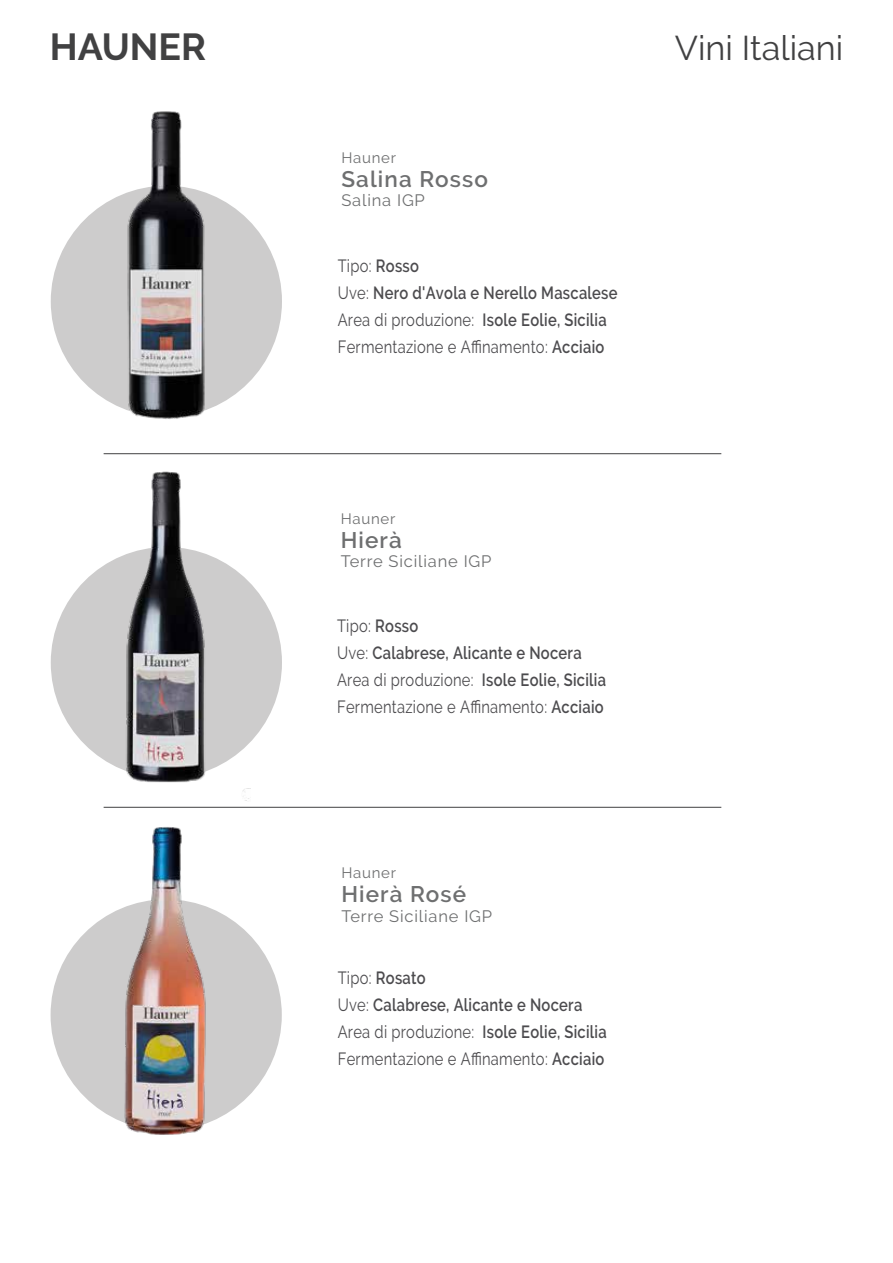
<style>
.page{position:relative;width:893px;height:1263px;background:#fff}
.page>*{position:absolute;margin:0;border:0;box-sizing:border-box;transform-origin:0 0}
.t1{font:700 37.5px "Raleway";color:#414142}
.t2{font:34.2px "Raleway";color:#414142}
.t3{font:600 22.5px "Raleway";letter-spacing:.05em;color:#6e6f70}
.t4{font:600 17.7px/27px "Raleway";letter-spacing:.02em;color:#4c4b4e;scale:.83 1}
.t5{font:16.5px "Raleway";letter-spacing:.05em;color:#6e6f70}
.t6{font:15px "Raleway";letter-spacing:.05em;color:#6e6f70}
.s1{font-weight:400}
</style>
<div class="page">
<hr style="left:104px;top:453px;width:617px;height:1px;background:#414142">
<hr style="left:104px;top:807px;width:617px;height:1px;background:#414142">
<div style="left:51px;top:186px;width:231px;height:231px;background:#cdcccc;border-radius:50%"></div>
<div style="left:51px;top:547px;width:231px;height:231px;background:#cdcccc;border-radius:50%"></div>
<div style="left:51px;top:899px;width:231px;height:231px;background:#cdcccc;border-radius:50%"></div>
<img style="left:82px;top:827px;width:168px;height:308px">
<img style="left:82px;top:111px;width:169px;height:308px">
<img style="left:82px;top:453px;width:169px;height:355px">
<h1 class="t1" style="left:50px;top:25px;width:158px">HAUNER</h1>
<h2 class="t2" style="left:675px;top:28px;width:170px">Vini Italiani</h2>
<p class="t6" style="left:341px;top:149px;width:56px">Hauner</p>
<p class="t3" style="left:341px;top:166px;width:148px">Salina Rosso</p>
<p class="t5" style="left:341px;top:191px;width:85px">Salina IGP</p>
<p class="t4" style="left:338px;top:252px;width:339px"><span class="s1">Tipo:</span> Rosso<br><span class="s1">Uve:</span> Nero d'Avola e Nerello Mascalese<br><span class="s1">Area di produzione:</span> Isole Eolie, Sicilia<br><span class="s1">Fermentazione e Affinamento:</span> Acciaio</p>
<p class="t6" style="left:341px;top:510px;width:56px">Hauner</p>
<p class="t3" style="left:341px;top:527px;width:62px">Hierà</p>
<p class="t5" style="left:341px;top:552px;width:152px">Terre Siciliane IGP</p>
<p class="t4" style="left:337px;top:612px;width:326px"><span class="s1">Tipo:</span> Rosso<br><span class="s1">Uve:</span> Calabrese, Alicante e Nocera<br><span class="s1">Area di produzione:</span> Isole Eolie, Sicilia<br><span class="s1">Fermentazione e Affinamento:</span> Acciaio</p>
<p class="t6" style="left:341px;top:864px;width:56px">Hauner</p>
<p class="t3" style="left:341px;top:881px;width:126px">Hierà Rosé</p>
<p class="t5" style="left:341px;top:906px;width:152px">Terre Siciliane IGP</p>
<p class="t4" style="left:338px;top:965px;width:326px"><span class="s1">Tipo:</span> Rosato<br><span class="s1">Uve:</span> Calabrese, Alicante e Nocera<br><span class="s1">Area di produzione:</span> Isole Eolie, Sicilia<br><span class="s1">Fermentazione e Affinamento:</span> Acciaio</p>
</div>
